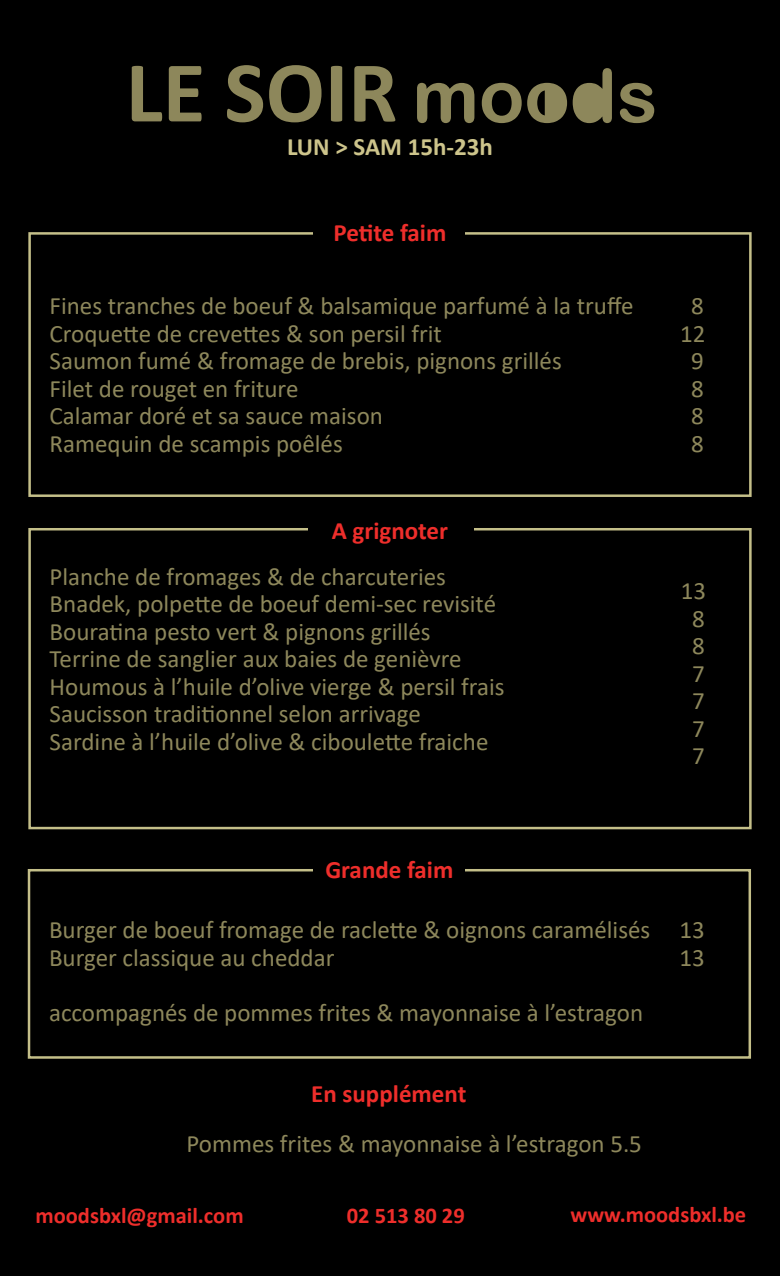
<style>
.page{position:relative;width:780px;height:1276px;background:#000}
.page>*{position:absolute;margin:0;border:0;box-sizing:border-box;transform-origin:0 0}
.t1{font:700 87.5px "Calibri";color:#8d875b}
.t2{font:25px/27.5px "Calibri";color:#8d875b}
.t3{font:700 25px "Calibri";color:#ee2e2b}
.t4{font:700 25px "Calibri";color:#cdc48b}
.t5{font:700 22.5px "Calibri";color:#ee2e2b}
</style>
<div class="page">
<div style="left:28px;top:232px;width:723px;height:265px;border:2px solid #c4bf89"></div>
<div style="left:28px;top:528px;width:723px;height:301px;border:2px solid #c4bf89"></div>
<div style="left:314px;top:219px;width:151px;height:30px;background:#000"></div>
<div style="left:308px;top:516px;width:166px;height:31px;background:#000"></div>
<svg style="left:417px;top:83px;width:57px;height:40px"></svg>
<svg style="left:481px;top:83px;width:40px;height:40px"></svg>
<svg style="left:620px;top:83px;width:34px;height:40px"></svg>
<svg style="left:527px;top:68px;width:85px;height:55px"></svg>
<div style="left:28px;top:869px;width:723px;height:189px;border:2px solid #c4bf89"></div>
<div style="left:313px;top:868px;width:151px;height:30px;background:#000"></div>
<p class="t1" style="left:126px;top:30px;width:273px">LE SOIR</p>
<p class="t4" style="left:287px;top:129px;width:207px">LUN &gt; SAM 15h-23h</p>
<p class="t3" style="left:333px;top:215px;width:114px">Petite faim</p>
<p class="t2" style="left:50px;top:292px;width:585px">Fines tranches de boeuf &amp; balsamique parfumé à la truffe</p>
<p class="t2" style="left:691px;top:292px;width:14px">8</p>
<p class="t2" style="left:50px;top:319px;width:394px">Croquette de crevettes &amp; son persil frit</p>
<p class="t2" style="left:680px;top:319px;width:27px">12</p>
<p class="t2" style="left:50px;top:347px;width:513px">Saumon fumé &amp; fromage de brebis, pignons grillés</p>
<p class="t2" style="left:691px;top:347px;width:14px">9</p>
<p class="t2" style="left:50px;top:374px;width:250px">Filet de rouget en friture</p>
<p class="t2" style="left:691px;top:374px;width:14px">8</p>
<p class="t2" style="left:50px;top:402px;width:335px">Calamar doré et sa sauce maison</p>
<p class="t2" style="left:691px;top:402px;width:14px">8</p>
<p class="t2" style="left:50px;top:429px;width:295px">Ramequin de scampis poêlés</p>
<p class="t2" style="left:691px;top:429px;width:14px">8</p>
<p class="t3" style="left:332px;top:513px;width:118px">A grignoter</p>
<p class="t2" style="left:50px;top:562px;width:448px">Planche de fromages &amp; de charcuteries<br>Bnadek, polpette de boeuf demi-sec revisité</p>
<p class="t2" style="left:50px;top:617px;width:382px">Bouratina pesto vert &amp; pignons grillés</p>
<p class="t2" style="left:50px;top:644px;width:413px">Terrine de sanglier aux baies de genièvre</p>
<p class="t2" style="left:50px;top:672px;width:456px">Houmous à l’huile d’olive vierge &amp; persil frais</p>
<p class="t2" style="left:50px;top:699px;width:373px">Saucisson traditionnel selon arrivage</p>
<p class="t2" style="left:50px;top:727px;width:440px">Sardine à l’huile d’olive &amp; ciboulette fraiche</p>
<p class="t3" style="left:325px;top:851px;width:130px">Grande faim</p>
<p class="t2" style="left:680px;top:576px;width:27px">13</p>
<p class="t2" style="left:692px;top:604px;width:14px">8</p>
<p class="t2" style="left:692px;top:631px;width:14px">8</p>
<p class="t2" style="left:692px;top:659px;width:14px">7</p>
<p class="t2" style="left:692px;top:686px;width:14px">7</p>
<p class="t2" style="left:692px;top:714px;width:14px">7</p>
<p class="t2" style="left:692px;top:741px;width:14px">7</p>
<p class="t2" style="left:49px;top:915px;width:657px">Burger de boeuf fromage de raclette &amp; oignons caramélisés 13</p>
<p class="t2" style="left:49px;top:943px;width:287px">Burger classique au cheddar</p>
<p class="t2" style="left:679px;top:943px;width:27px">13</p>
<p class="t2" style="left:49px;top:998px;width:595px">accompagnés de pommes frites &amp; mayonnaise à l’estragon</p>
<p class="t3" style="left:311px;top:1076px;width:156px">En supplément</p>
<p class="t2" style="left:186px;top:1129px;width:457px">Pommes frites &amp; mayonnaise à l’estragon 5.5</p>
<p class="t5" style="left:35px;top:1199px;width:210px">moodsbxl@gmail.com</p>
<p class="t5" style="left:347px;top:1199px;width:119px">02 513 80 29</p>
<p class="t5" style="left:570px;top:1198px;width:177px">www.moodsbxl.be</p>
</div>
